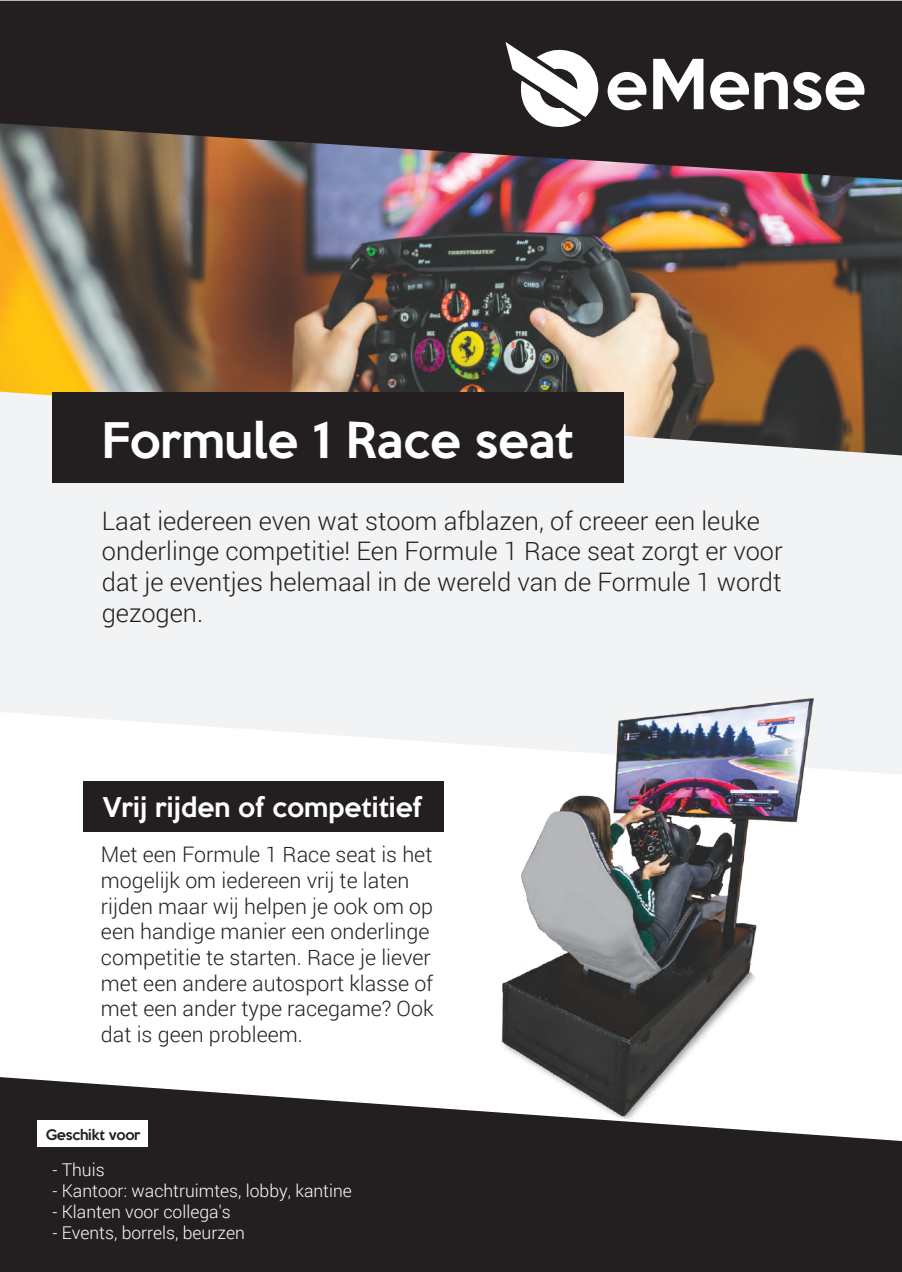
<style>
.page{position:relative;width:902px;height:1272px;background:#fff}
.page>*{position:absolute;margin:0;border:0;box-sizing:border-box;transform-origin:0 0}
.t1{font:500 45px "Keep Calm";color:#fff}
.t2{font:300 25.5px/30.6px "Roboto";color:#231f20}
.t3{font:500 24.9px "Keep Calm";color:#fff}
.t4{font:300 21.45px/25.7px "Roboto";color:#231f20}
.t5{font:300 17.55px "Roboto";color:#fff}
.t6{font:500 13.35px "Keep Calm";letter-spacing:-.02em;color:#231f20}
</style>
<div class="page">
<img style="left:0;top:180px;width:902px;height:211px">
<svg style="left:0;top:1px;width:902px;height:179px;background:#362d2e"></svg>
<svg style="left:506px;top:42px;width:92px;height:85px"></svg>
<svg style="left:653px;top:59px;width:50px;height:50px"></svg>
<svg style="left:710px;top:72px;width:154px;height:38px"></svg>
<svg style="left:608px;top:72px;width:38px;height:38px"></svg>
<svg style="left:0;top:391px;width:902px;height:383px;fill:#f2f3f4"></svg>
<div style="left:0;top:1077px;width:902px;height:195px;background:#231f20"></div>
<img style="left:350px;top:596px;width:533px;height:533px">
<div style="left:52px;top:392px;width:572px;height:91px;background:#231f20"></div>
<div style="left:83px;top:781px;width:361px;height:50px;background:#231f20"></div>
<div style="left:37px;top:1120px;width:111px;height:27px;background:#fff"></div>
<h1 class="t1" style="left:101px;top:401px;width:474px">Formule 1 Race seat</h1>
<p class="t2" style="left:102px;top:504px;width:682px">Laat iedereen even wat stoom afblazen, of creeer een leuke onderlinge competitie! Een Formule 1 Race seat zorgt er voor dat je eventjes helemaal in de wereld van de Formule 1 wordt gezogen.</p>
<p class="t3" style="left:103px;top:786px;width:321px">Vrij rijden of competitief</p>
<p class="t4" style="left:101px;top:841px;width:334px">Met een Formule 1 Race seat is het mogelijk om iedereen vrij te laten rijden maar wij helpen je ook om op een handige manier een onderlinge competitie te starten. Race je liever met een andere autosport klasse of met een ander type racegame? Ook dat is geen probleem.</p>
<p class="t6" style="left:46px;top:1123px;width:96px">Geschikt voor</p>
<p class="t5" style="left:52px;top:1157px;width:54px">- Thuis</p>
<p class="t5" style="left:52px;top:1178px;width:301px">- Kantoor: wachtruimtes, lobby, kantine</p>
<p class="t5" style="left:52px;top:1200px;width:180px">- Klanten voor collega's</p>
<p class="t5" style="left:52px;top:1221px;width:194px">- Events, borrels, beurzen</p>
</div>
